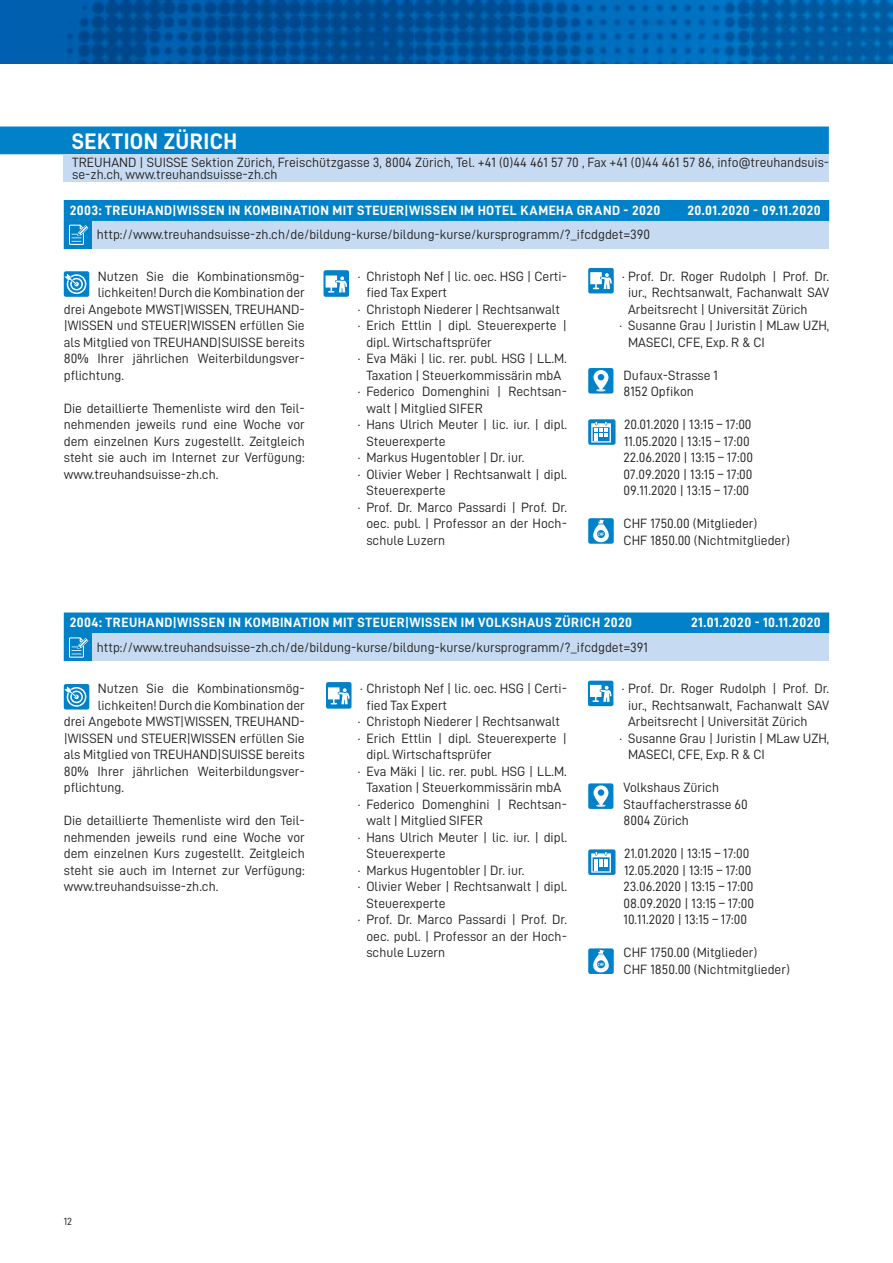
<style>
.page{position:relative;width:893px;height:1263px;background:#fff}
.page>*{position:absolute;margin:0;border:0;box-sizing:border-box;transform-origin:0 0}
.t1{font:22.5px "D DIN Bold";letter-spacing:.015em;color:#fff}
.t2{font:13.5px/16.5px "D DIN";color:#231f20}
.t3{font:13.5px "D DIN Bold";letter-spacing:.03em;color:#fff}
.t4{font:10.5px "D DIN";color:#231f20}
</style>
<div class="page">
<img style="left:0;top:0;width:893px;height:64px">
<div style="left:0;top:126px;width:829px;height:28px;background:#0081c8"></div>
<div style="left:64px;top:155px;width:765px;height:27px;background:#c6dbf1"></div>
<div style="left:64px;top:200px;width:765px;height:21px;background:#0081c8"></div>
<div style="left:64px;top:221px;width:765px;height:27px;background:#c6dbf1"></div>
<div style="left:64px;top:221px;width:27px;height:27px;background:#0081c8"></div>
<svg style="left:69px;top:225px;width:19px;height:20px"></svg>
<div style="left:64px;top:271px;width:25px;height:26px;background:#0081c8;border-radius:2px"></div>
<svg style="left:64px;top:274px;width:22px;height:20px"></svg>
<div style="left:324px;top:270px;width:25px;height:27px;background:#0081c8;border-radius:2px"></div>
<svg style="left:326px;top:275px;width:21px;height:18px"></svg>
<div style="left:588px;top:368px;width:25px;height:26px;background:#0081c8;border-radius:2px"></div>
<svg style="left:593px;top:370px;width:15px;height:21px"></svg>
<div style="left:588px;top:419px;width:27px;height:26px;background:#0081c8;border-radius:2px"></div>
<svg style="left:591px;top:422px;width:20px;height:20px"></svg>
<div style="left:588px;top:518px;width:26px;height:26px;background:#0081c8;border-radius:2px"></div>
<svg style="left:593px;top:520px;width:16px;height:22px"></svg>
<div style="left:588px;top:268px;width:26px;height:25px;background:#0081c8;border-radius:2px"></div>
<svg style="left:590px;top:272px;width:22px;height:17px"></svg>
<div style="left:64px;top:612px;width:765px;height:21px;background:#0081c8"></div>
<div style="left:64px;top:634px;width:765px;height:27px;background:#c6dbf1"></div>
<div style="left:64px;top:634px;width:27px;height:27px;background:#0081c8"></div>
<svg style="left:69px;top:637px;width:19px;height:21px"></svg>
<div style="left:64px;top:684px;width:25px;height:25px;background:#0081c8;border-radius:2px"></div>
<svg style="left:64px;top:686px;width:22px;height:21px"></svg>
<div style="left:326px;top:682px;width:25px;height:27px;background:#0081c8;border-radius:2px"></div>
<svg style="left:328px;top:687px;width:21px;height:17px"></svg>
<div style="left:588px;top:849px;width:27px;height:26px;background:#0081c8;border-radius:2px"></div>
<svg style="left:591px;top:852px;width:20px;height:21px"></svg>
<div style="left:588px;top:681px;width:25px;height:25px;background:#0081c8;border-radius:2px"></div>
<svg style="left:590px;top:685px;width:21px;height:17px"></svg>
<div style="left:588px;top:783px;width:25px;height:26px;background:#0081c8;border-radius:2px"></div>
<svg style="left:593px;top:785px;width:15px;height:22px"></svg>
<div style="left:588px;top:948px;width:26px;height:26px;background:#0081c8;border-radius:2px"></div>
<svg style="left:593px;top:950px;width:16px;height:22px"></svg>
<h1 class="t1" style="left:72px;top:129px;width:167px">SEKTION ZÜRICH</h1>
<p class="t2" style="left:72px;top:156px;width:758px;line-height:12px">TREUHAND | SUISSE Sektion Zürich, Freischützgasse 3, 8004 Zürich, Tel. +41 (0)44 461 57 70 , Fax +41 (0)44 461 57 86, info@treuhandsuis&shy;se-zh.ch, www.treuhandsuisse-zh.ch</p>
<p class="t3" style="left:70px;top:203px;width:592px">2003: TREUHAND|WISSEN IN KOMBINATION MIT STEUER|WISSEN IM HOTEL KAMEHA GRAND - 2020</p>
<p class="t3" style="left:687px;top:203px;width:135px">20.01.2020 - 09.11.2020</p>
<p class="t2" style="left:97px;top:226px;width:555px">http://www.treuhandsuisse-zh.ch/de/bildung-kurse/bildung-kurse/kursprogramm/?_ifcdgdet=390</p>
<p class="t2" style="left:98px;top:268px;width:208px">Nutzen Sie die Kombinationsmög-</p>
<p class="t2" style="left:98px;top:284px;width:208px">lichkeiten! Durch die Kombination der</p>
<p class="t2" style="left:64px;top:301px;width:242px">drei Angebote MWST|WISSEN, TREUHAND-</p>
<p class="t2" style="left:64px;top:317px;width:242px">|WISSEN und STEUER|WISSEN erfüllen Sie</p>
<p class="t2" style="left:64px;top:334px;width:242px">als Mitglied von TREUHAND|SUISSE bereits</p>
<p class="t2" style="left:64px;top:350px;width:242px">80% Ihrer jährlichen Weiterbildungsver-</p>
<p class="t2" style="left:64px;top:367px;width:62px">pflichtung.</p>
<p class="t2" style="left:64px;top:400px;width:242px;text-align:justify">Die detaillierte Themenliste wird den Teil&shy;nehmenden jeweils rund eine Woche vor dem einzelnen Kurs zugestellt. Zeitgleich steht sie auch im Internet zur Verfügung: www.treuhandsuisse-zh.ch.</p>
<p class="t2" style="left:358px;top:268px;width:211px">· Christoph Nef | lic. oec. HSG | Certi-</p>
<p class="t2" style="left:366px;top:284px;width:82px">fied Tax Expert</p>
<p class="t2" style="left:358px;top:301px;width:204px">· Christoph Niederer | Rechtsanwalt</p>
<p class="t2" style="left:358px;top:317px;width:211px">· Erich Ettlin | dipl. Steuerexperte |</p>
<p class="t2" style="left:366px;top:334px;width:127px">dipl. Wirtschaftsprüfer</p>
<p class="t2" style="left:358px;top:350px;width:211px">· Eva Mäki | lic. rer. publ. HSG | LL.M.</p>
<p class="t2" style="left:366px;top:367px;width:196px">Taxation | Steuerkommissärin mbA</p>
<p class="t2" style="left:358px;top:383px;width:211px">· Federico Domenghini | Rechtsan-</p>
<p class="t2" style="left:366px;top:400px;width:118px">walt | Mitglied SIFER</p>
<p class="t2" style="left:358px;top:416px;width:211px">· Hans Ulrich Meuter | lic. iur. | dipl.</p>
<p class="t2" style="left:366px;top:433px;width:81px">Steuerexperte</p>
<p class="t2" style="left:358px;top:449px;width:168px">· Markus Hugentobler | Dr. iur.</p>
<p class="t2" style="left:358px;top:466px;width:211px">· Olivier Weber | Rechtsanwalt | dipl.</p>
<p class="t2" style="left:366px;top:482px;width:81px">Steuerexperte</p>
<p class="t2" style="left:358px;top:499px;width:211px">· Prof. Dr. Marco Passardi | Prof. Dr.</p>
<p class="t2" style="left:366px;top:515px;width:202px">oec. publ. | Professor an der Hoch-</p>
<p class="t2" style="left:366px;top:532px;width:80px">schule Luzern</p>
<p class="t2" style="left:622px;top:268px;width:208px">· Prof. Dr. Roger Rudolph | Prof. Dr.</p>
<p class="t2" style="left:628px;top:284px;width:203px">iur., Rechtsanwalt, Fachanwalt SAV</p>
<p class="t2" style="left:628px;top:301px;width:181px">Arbeitsrecht | Universität Zürich</p>
<p class="t2" style="left:620px;top:317px;width:211px">· Susanne Grau | Juristin | MLaw UZH,</p>
<p class="t2" style="left:628px;top:334px;width:138px">MASECI, CFE, Exp. R &amp; CI</p>
<p class="t2" style="left:624px;top:367px;width:96px">Dufaux-Strasse 1<br>8152 Opfikon</p>
<p class="t2" style="left:624px;top:416px;width:131px">20.01.2020 | 13:15 – 17:00<br>11.05.2020 | 13:15 – 17:00<br>22.06.2020 | 13:15 – 17:00<br>07.09.2020 | 13:15 – 17:00<br>09.11.2020 | 13:15 – 17:00</p>
<p class="t2" style="left:624px;top:515px;width:168px">CHF 1750.00 (Mitglieder)<br>CHF 1850.00 (Nichtmitglieder)</p>
<p class="t3" style="left:70px;top:615px;width:564px">2004: TREUHAND|WISSEN IN KOMBINATION MIT STEUER|WISSEN IM VOLKSHAUS ZÜRICH 2020</p>
<p class="t3" style="left:691px;top:615px;width:131px">21.01.2020 - 10.11.2020</p>
<p class="t2" style="left:97px;top:639px;width:553px">http://www.treuhandsuisse-zh.ch/de/bildung-kurse/bildung-kurse/kursprogramm/?_ifcdgdet=391</p>
<p class="t2" style="left:98px;top:680px;width:208px">Nutzen Sie die Kombinationsmög-</p>
<p class="t2" style="left:98px;top:697px;width:208px">lichkeiten! Durch die Kombination der</p>
<p class="t2" style="left:64px;top:713px;width:242px">drei Angebote MWST|WISSEN, TREUHAND-</p>
<p class="t2" style="left:64px;top:730px;width:242px">|WISSEN und STEUER|WISSEN erfüllen Sie</p>
<p class="t2" style="left:64px;top:746px;width:242px">als Mitglied von TREUHAND|SUISSE bereits</p>
<p class="t2" style="left:64px;top:763px;width:242px">80% Ihrer jährlichen Weiterbildungsver-</p>
<p class="t2" style="left:64px;top:779px;width:62px">pflichtung.</p>
<p class="t2" style="left:64px;top:812px;width:242px;text-align:justify">Die detaillierte Themenliste wird den Teil&shy;nehmenden jeweils rund eine Woche vor dem einzelnen Kurs zugestellt. Zeitgleich steht sie auch im Internet zur Verfügung: www.treuhandsuisse-zh.ch.</p>
<p class="t2" style="left:360px;top:680px;width:208px">· Christoph Nef | lic. oec. HSG | Certi-</p>
<p class="t2" style="left:366px;top:697px;width:82px">fied Tax Expert</p>
<p class="t2" style="left:358px;top:713px;width:204px">· Christoph Niederer | Rechtsanwalt</p>
<p class="t2" style="left:358px;top:730px;width:211px">· Erich Ettlin | dipl. Steuerexperte |</p>
<p class="t2" style="left:366px;top:746px;width:127px">dipl. Wirtschaftsprüfer</p>
<p class="t2" style="left:358px;top:763px;width:211px">· Eva Mäki | lic. rer. publ. HSG | LL.M.</p>
<p class="t2" style="left:366px;top:779px;width:196px">Taxation | Steuerkommissärin mbA</p>
<p class="t2" style="left:358px;top:796px;width:211px">· Federico Domenghini | Rechtsan-</p>
<p class="t2" style="left:366px;top:812px;width:118px">walt | Mitglied SIFER</p>
<p class="t2" style="left:358px;top:829px;width:211px">· Hans Ulrich Meuter | lic. iur. | dipl.</p>
<p class="t2" style="left:366px;top:845px;width:81px">Steuerexperte</p>
<p class="t2" style="left:358px;top:862px;width:168px">· Markus Hugentobler | Dr. iur.</p>
<p class="t2" style="left:358px;top:878px;width:211px">· Olivier Weber | Rechtsanwalt | dipl.</p>
<p class="t2" style="left:366px;top:895px;width:81px">Steuerexperte</p>
<p class="t2" style="left:358px;top:911px;width:211px">· Prof. Dr. Marco Passardi | Prof. Dr.</p>
<p class="t2" style="left:366px;top:928px;width:202px">oec. publ. | Professor an der Hoch-</p>
<p class="t2" style="left:366px;top:944px;width:80px">schule Luzern</p>
<p class="t2" style="left:622px;top:680px;width:209px">· Prof. Dr. Roger Rudolph | Prof. Dr.</p>
<p class="t2" style="left:628px;top:697px;width:203px">iur., Rechtsanwalt, Fachanwalt SAV</p>
<p class="t2" style="left:628px;top:713px;width:181px">Arbeitsrecht | Universität Zürich</p>
<p class="t2" style="left:620px;top:730px;width:211px">· Susanne Grau | Juristin | MLaw UZH,</p>
<p class="t2" style="left:628px;top:746px;width:138px">MASECI, CFE, Exp. R &amp; CI</p>
<p class="t2" style="left:624px;top:779px;width:126px">Volkshaus Zürich<br>Stauffacherstrasse 60<br>8004 Zürich</p>
<p class="t2" style="left:624px;top:845px;width:132px">21.01.2020 | 13:15 – 17:00<br>12.05.2020 | 13:15 – 17:00<br>23.06.2020 | 13:15 – 17:00<br>08.09.2020 | 13:15 – 17:00<br>10.11.2020 | 13:15 – 17:00</p>
<p class="t2" style="left:624px;top:944px;width:168px">CHF 1750.00 (Mitglieder)<br>CHF 1850.00 (Nichtmitglieder)</p>
<p class="t4" style="left:64px;top:1215px;width:10px">12</p>
</div>
